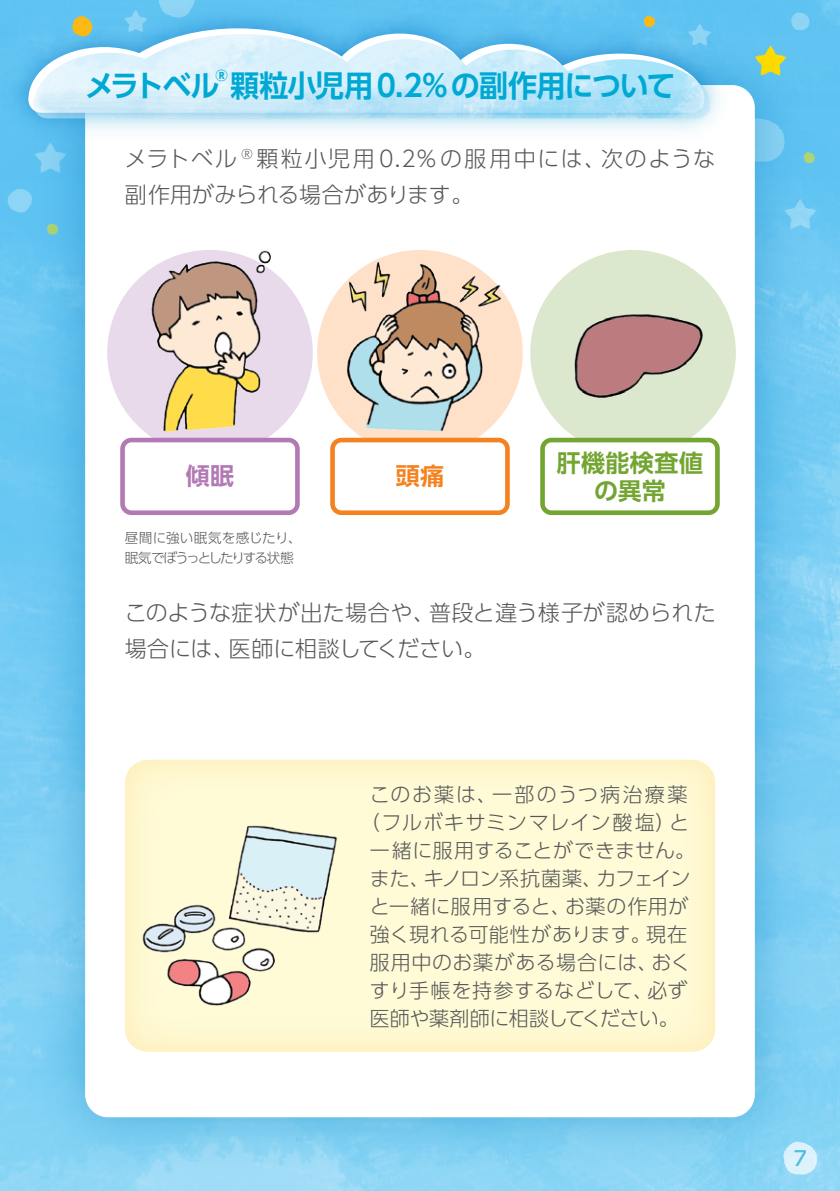
<style>
.page{position:relative;width:840px;height:1191px;background:#fff}
.page>*{position:absolute;margin:0;border:0;box-sizing:border-box;transform-origin:0 0}
.t1{font:700 30px "UD Shin Go Pro De";letter-spacing:-.035em;color:#00a9d4}
.t2{font:700 24px/28px "UD Shin Go Pr 6 N De";letter-spacing:.015em;color:#73a532;text-align:center}
.t3{font:700 24px "UD Shin Go Pr 6 N De";color:#b279b4}
.t4{font:700 24px "UD Shin Go Pr 6 N De";color:#f58220}
.t5{font:300 22px/36px "UD Shin Go Pro";letter-spacing:.01em;color:#57585a}
.t6{font:300 20px/28px "UD Shin Go Pro";letter-spacing:.015em;color:#57585a;text-align:center}
.t7{font:500 20px "UD Shin Go Pro";color:#52bbde}
.t8{font:700 14px "UD Shin Go Pro De";color:#00a9d4}
.t9{font:300 13.6px/20px "UD Shin Go Pro";letter-spacing:-.04em;color:#57585a}
</style>
<div class="page">
<img style="left:0;top:0;width:839px;height:1191px">
<svg style="left:7px;top:188px;width:10px;height:25px"></svg>
<svg style="left:790px;top:12px;width:19px;height:5px"></svg>
<img style="left:17px;top:17px;width:806px;height:1168px">
<div style="left:85px;top:85px;width:669px;height:1032px;background:#fff;border-radius:23px"></div>
<div style="left:530px;top:250px;width:205px;height:205px;background:#dce8cd;border-radius:50%"></div>
<div style="left:317px;top:250px;width:205px;height:205px;background:#fee1c8;border-radius:50%"></div>
<div style="left:107px;top:250px;width:205px;height:205px;background:#e8daeb;border-radius:50%"></div>
<img style="left:0;top:0;width:738px;height:147px">
<svg style="left:28px;top:28px;width:676px;height:85px;background:#6ac3ef"></svg>
<svg style="left:72px;top:16px;width:20px;height:18px"></svg>
<svg style="left:32px;top:86px;width:672px;height:34px"></svg>
<img style="left:34px;top:34px;width:675px;height:84px">
<div style="left:125px;top:760px;width:589px;height:291px;background:linear-gradient(to right,#fef8d1,#fffad5);border-radius:23px"></div>
<svg style="left:120px;top:438px;width:179px;height:77px"></svg>
<svg style="left:540px;top:438px;width:179px;height:77px"></svg>
<svg style="left:330px;top:438px;width:179px;height:77px"></svg>
<img style="left:127px;top:250px;width:183px;height:184px">
<img style="left:324px;top:252px;width:181px;height:183px">
<img style="left:574px;top:314px;width:129px;height:84px">
<img style="left:129px;top:817px;width:252px;height:195px">
<p class="t8" style="left:215px;top:65px;width:14px">®</p>
<h1 class="t1" style="left:85px;top:61px;width:591px">メラトベル顆粒小児用0.2%の副作用について</h1>
<p class="t5" style="left:125px;top:140px;width:591px">メラトベル <sup>®</sup> 顆粒小児用 0.2%の服用中には、次のような副作用がみられる場合があります。</p>
<p class="t3" style="left:186px;top:456px;width:50px">傾眠</p>
<p class="t9" style="left:125px;top:527px;width:178px">昼間に強い眠気を感じたり、眠気でぼうっとしたりする状態</p>
<p class="t4" style="left:395px;top:456px;width:50px">頭痛</p>
<p class="t2" style="left:556px;top:448px;width:148px">肝機能検査値の異常</p>
<p class="t5" style="left:125px;top:594px;width:592px">このような症状が出た場合や、普段と違う様子が認められた場合には、医師に相談してください。</p>
<p class="t6" style="left:359px;top:779px;width:336px">このお薬は、一部のうつ病治療薬（フルボキサミンマレイン酸塩）と一緒に服用することができません。また、キノロン系抗菌薬、カフェインと一緒に服用すると、お薬の作用が強く現れる可能性があります。現在服用中のお薬がある場合には、おくすり手帳を持参するなどして、必ず医師や薬剤師に相談してください。</p>
<p class="t7" style="left:793px;top:1142px;width:15px">7</p>
</div>
